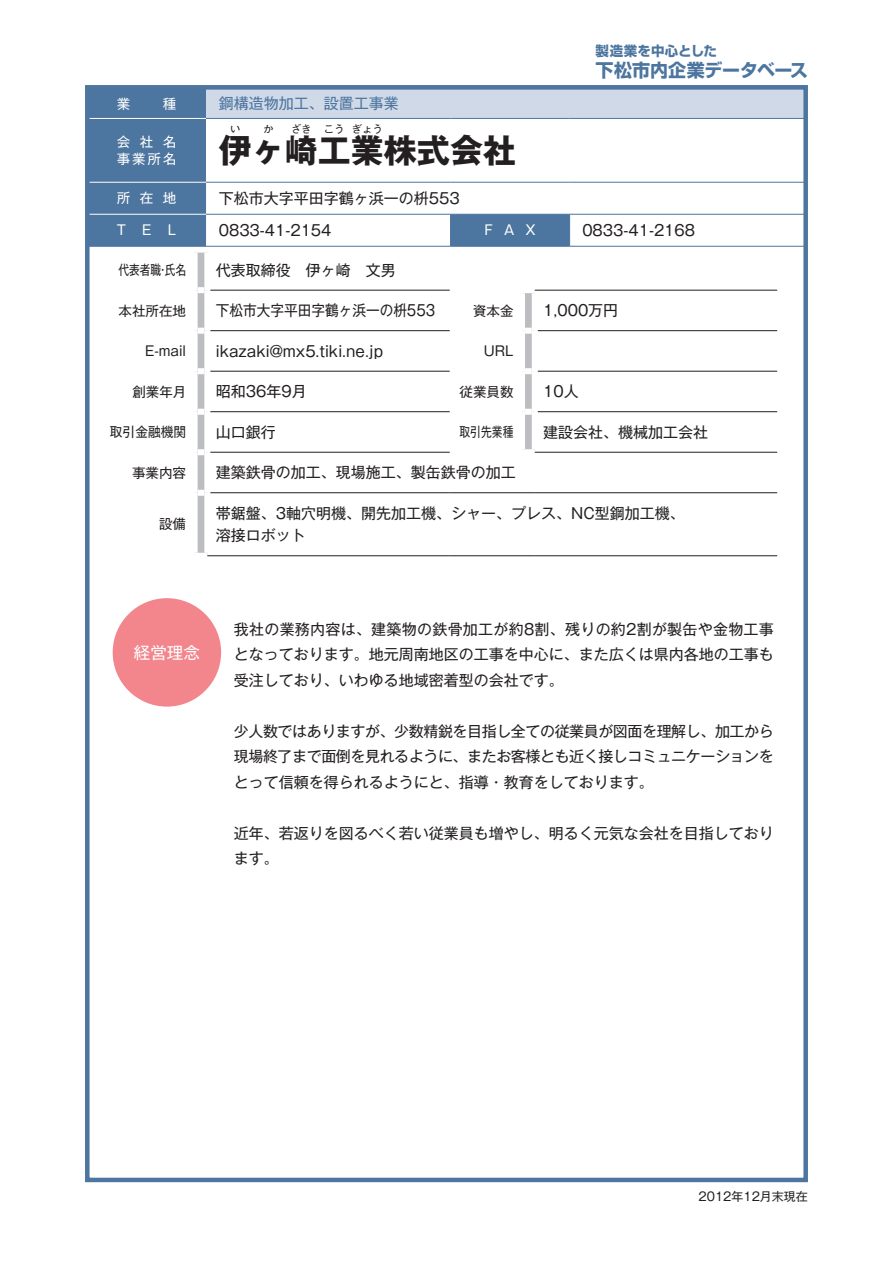
<style>
.page{position:relative;width:893px;height:1263px;background:#fff}
.page>*{position:absolute;margin:0;border:0;box-sizing:border-box;transform-origin:0 0}
.事業所名{font:700 33px "Gothic MB101 Pro";color:#231f20}
.t1{font:18px "Shin Go Pro Bold 90 pv RKSJ H";letter-spacing:-.015em;color:#4c759f}
.PR白抜き{font:16.5px "Gothic MB101 Pro";color:#fff}
.PR文字{font:15px/25.5px "Gothic MB101 Pro";color:#231f20;text-align:justify}
.表きほん{font:15px "Gothic MB101 Pro";color:#231f20}
.表ー白文字{font:15px "Gothic MB101 Pro";color:#231f20}
.表きほん-2{font:15px "Gothic MB101 Pro";color:#231f20;scale:.91 1}
.表きほん-3{font:15px "Gothic MB101 Pro";color:#4c759f}
.表ー項目{font:13.5px "Gothic MB101 Pro";color:#231f20}
.表ー項目-2{font:13.5px "Gothic MB101 Pro";letter-spacing:.705em;color:#fff}
.t2{font:13.5px "Shin Go Pro Bold 90 pv RKSJ H";letter-spacing:.01em;color:#4c759f}
.表ー項目-3{font:13.5px "Gothic MB101 Pro";color:#231f20;scale:.79 1}
.表ー項目-4{font:13.5px "Gothic MB101 Pro";color:#231f20;scale:.94 1}
.表ー項目-5{font:13.5px "Gothic MB101 Pro";color:#231f20;scale:.8 1}
.t3{font:12px "Gothic MB101 Pro";color:#231f20}
.事業所名-2{font:700 10.5px "Gothic MB101 Pro";color:#231f20}
</style>
<div class="page">
<svg style="left:198px;top:253px;width:337px;height:302px"></svg>
<svg style="left:525px;top:293px;width:7px;height:156px"></svg>
<div style="left:519px;top:287px;width:16px;height:6px;background:#fff"></div>
<svg style="left:198px;top:328px;width:6px;height:6px"></svg>
<div style="left:525px;top:328px;width:7px;height:6px;background:#fff"></div>
<svg style="left:198px;top:368px;width:6px;height:6px"></svg>
<div style="left:525px;top:368px;width:7px;height:6px;background:#fff"></div>
<svg style="left:198px;top:409px;width:6px;height:6px"></svg>
<div style="left:525px;top:409px;width:7px;height:6px;background:#fff"></div>
<svg style="left:198px;top:449px;width:6px;height:6px"></svg>
<div style="left:519px;top:449px;width:16px;height:6px;background:#fff"></div>
<svg style="left:198px;top:490px;width:6px;height:6px"></svg>
<div style="left:195px;top:553px;width:12px;height:6px;background:#fff"></div>
<svg style="left:198px;top:287px;width:6px;height:6px"></svg>
<div style="left:204px;top:253px;width:6px;height:37px;background:#fff"></div>
<div style="left:204px;top:290px;width:6px;height:41px;background:#fff"></div>
<div style="left:519px;top:293px;width:6px;height:38px;background:#fff"></div>
<div style="left:532px;top:293px;width:6px;height:38px;background:#fff"></div>
<div style="left:204px;top:331px;width:6px;height:40px;background:#fff"></div>
<div style="left:519px;top:331px;width:6px;height:40px;background:#fff"></div>
<div style="left:532px;top:331px;width:6px;height:40px;background:#fff"></div>
<div style="left:204px;top:371px;width:6px;height:41px;background:#fff"></div>
<div style="left:519px;top:371px;width:6px;height:41px;background:#fff"></div>
<div style="left:532px;top:371px;width:6px;height:41px;background:#fff"></div>
<div style="left:204px;top:412px;width:6px;height:40px;background:#fff"></div>
<div style="left:519px;top:412px;width:6px;height:37px;background:#fff"></div>
<div style="left:532px;top:412px;width:6px;height:37px;background:#fff"></div>
<div style="left:204px;top:452px;width:6px;height:41px;background:#fff"></div>
<div style="left:204px;top:493px;width:6px;height:60px;background:#fff"></div>
<hr style="left:210px;top:290px;width:240px;height:1px;background:#231f20">
<hr style="left:210px;top:330px;width:240px;height:1px;background:#231f20">
<hr style="left:210px;top:371px;width:240px;height:1px;background:#231f20">
<hr style="left:210px;top:411px;width:240px;height:1px;background:#231f20">
<hr style="left:210px;top:452px;width:240px;height:1px;background:#231f20">
<hr style="left:535px;top:290px;width:242px;height:1px;background:#231f20">
<hr style="left:538px;top:330px;width:239px;height:1px;background:#231f20">
<hr style="left:538px;top:371px;width:239px;height:1px;background:#231f20">
<hr style="left:538px;top:411px;width:239px;height:1px;background:#231f20">
<hr style="left:535px;top:452px;width:242px;height:1px;background:#231f20">
<hr style="left:210px;top:492px;width:240px;height:1px;background:#231f20">
<hr style="left:450px;top:492px;width:72px;height:1px;background:#231f20">
<svg style="left:522px;top:492px;width:13px;height:1px"></svg>
<hr style="left:535px;top:492px;width:242px;height:1px;background:#231f20">
<hr style="left:207px;top:555px;width:243px;height:1px;background:#231f20">
<hr style="left:450px;top:555px;width:72px;height:1px;background:#231f20">
<svg style="left:522px;top:555px;width:13px;height:1px"></svg>
<hr style="left:535px;top:555px;width:242px;height:1px;background:#231f20">
<svg style="left:90px;top:90px;width:480px;height:156px;fill:#4c759f"></svg>
<div style="left:206px;top:89px;width:600px;height:29px;background:#d0d9e7"></div>
<div style="left:206px;top:118px;width:600px;height:64px;background:#fff"></div>
<hr style="left:87px;top:182px;width:119px;height:1px;background:#fff">
<hr style="left:87px;top:214px;width:119px;height:1px;background:#fff">
<hr style="left:87px;top:118px;width:119px;height:1px;background:#fff">
<hr style="left:87px;top:246px;width:119px;height:1px;background:#4c759f">
<hr style="left:206px;top:118px;width:245px;height:1px;background:#4c759f">
<hr style="left:451px;top:118px;width:119px;height:1px;background:#4c759f">
<hr style="left:570px;top:118px;width:236px;height:1px;background:#4c759f">
<hr style="left:206px;top:182px;width:245px;height:1px;background:#4c759f">
<hr style="left:451px;top:182px;width:119px;height:1px;background:#4c759f">
<hr style="left:570px;top:182px;width:236px;height:1px;background:#4c759f">
<hr style="left:206px;top:214px;width:245px;height:1px;background:#4c759f">
<hr style="left:451px;top:214px;width:119px;height:1px;background:#4c759f">
<hr style="left:450px;top:214px;width:1px;height:32px;background:#4c759f">
<hr style="left:570px;top:214px;width:236px;height:1px;background:#4c759f">
<hr style="left:569px;top:214px;width:1px;height:32px;background:#4c759f">
<hr style="left:206px;top:246px;width:245px;height:1px;background:#4c759f">
<hr style="left:451px;top:246px;width:119px;height:1px;background:#4c759f">
<hr style="left:570px;top:246px;width:236px;height:1px;background:#4c759f">
<div style="left:113px;top:598px;width:108px;height:109px;background:#f3858d;border-radius:50%"></div>
<div style="left:85px;top:85px;width:723px;height:1097px;border:4px solid #4c759f"></div>
<p class="表ー項目-2" style="left:117px;top:92px;width:15px">業</p>
<p class="表ー項目-2" style="left:163px;top:92px;width:15px">種</p>
<p class="表きほん-3" style="left:219px;top:91px;width:181px">鋼構造物加工、設置工事業</p>
<p class="表ー項目-2" style="left:117px;top:131px;width:61px">会社名</p>
<p class="表ー項目-2" style="left:117px;top:147px;width:61px">事業所名</p>
<p class="事業所名-2" style="left:230px;top:120px;width:12px">い</p>
<p class="事業所名-2" style="left:263px;top:120px;width:12px">か</p>
<p class="事業所名-2" style="left:291px;top:120px;width:22px">ざき</p>
<p class="事業所名-2" style="left:324px;top:120px;width:22px">こう</p>
<p class="事業所名-2" style="left:352px;top:120px;width:33px">ぎょう</p>
<p class="事業所名" style="left:219px;top:123px;width:299px">伊ヶ崎工業株式会社</p>
<p class="t2" style="left:596px;top:40px;width:123px">製造業を中心とした</p>
<p class="t1" style="left:596px;top:55px;width:214px">下松市内企業データベース</p>
<p class="表ー項目-2" style="left:117px;top:187px;width:61px">所在地</p>
<p class="表ー白文字" style="left:219px;top:186px;width:242px">下松市大字平田字鶴ヶ浜一の枡553</p>
<p class="表ー項目-2" style="left:117px;top:219px;width:61px">TEL</p>
<p class="表ー白文字" style="left:219px;top:218px;width:114px">0833-41-2154</p>
<p class="表ー項目-2" style="left:485px;top:219px;width:53px">FAX</p>
<p class="表ー白文字" style="left:582px;top:218px;width:114px">0833-41-2168</p>
<p class="表ー項目-3" style="left:118px;top:259px;width:87px">代表者職・氏名</p>
<p class="表きほん" style="left:216px;top:257px;width:181px">代表取締役　伊ヶ崎　文男</p>
<p class="表ー項目" style="left:119px;top:299px;width:69px">本社所在地</p>
<p class="表きほん-2" style="left:216px;top:298px;width:242px">下松市大字平田字鶴ヶ浜一の枡553</p>
<p class="表ー項目" style="left:473px;top:299px;width:42px">資本金</p>
<p class="表きほん" style="left:543px;top:298px;width:76px">1,000万円</p>
<p class="表ー項目" style="left:145px;top:340px;width:42px">E-mail</p>
<p class="表きほん" style="left:216px;top:338px;width:169px">ikazaki@mx5.tiki.ne.jp</p>
<p class="表ー項目" style="left:484px;top:340px;width:31px">URL</p>
<p class="表ー項目" style="left:132px;top:380px;width:55px">創業年月</p>
<p class="表きほん" style="left:216px;top:379px;width:92px">昭和36年9月</p>
<p class="表ー項目" style="left:459px;top:380px;width:55px">従業員数</p>
<p class="表きほん" style="left:543px;top:379px;width:37px">10人</p>
<p class="表ー項目-4" style="left:110px;top:421px;width:83px">取引金融機関</p>
<p class="表きほん" style="left:216px;top:419px;width:61px">山口銀行</p>
<p class="表ー項目-5" style="left:459px;top:421px;width:69px">取引先業種</p>
<p class="表きほん" style="left:543px;top:419px;width:166px">建設会社、機械加工会社</p>
<p class="表ー項目" style="left:132px;top:461px;width:55px">事業内容</p>
<p class="表きほん" style="left:216px;top:460px;width:301px">建築鉄骨の加工、現場施工、製缶鉄骨の加工</p>
<p class="表ー項目" style="left:159px;top:513px;width:28px">設備</p>
<p class="表きほん" style="left:216px;top:500px;width:470px">帯鋸盤、3軸穴明機、開先加工機、シャー、プレス、NC型鋼加工機、</p>
<p class="表きほん" style="left:216px;top:523px;width:91px">溶接ロボット</p>
<p class="PR白抜き" style="left:134px;top:639px;width:67px">経営理念</p>
<p class="PR文字" style="left:234px;top:614px;width:542px">我社の業務内容は、建築物の鉄骨加工が約8割、残りの約2割が製缶や金物工事となっております。地元周南地区の工事を中心に、また広くは県内各地の工事も受注しており、いわゆる地域密着型の会社です。</p>
<p class="PR文字" style="left:234px;top:716px;width:541px">少人数ではありますが、少数精鋭を目指し全ての従業員が図面を理解し、加工から現場終了まで面倒を見れるように、またお客様とも近く接しコミュニケーションをとって信頼を得られるようにと、指導・教育をしております。</p>
<p class="PR文字" style="left:234px;top:818px;width:542px">近年、若返りを図るべく若い従業員も増やし、明るく元気な会社を目指しております。</p>
<p class="t3" style="left:699px;top:1186px;width:111px">2012年12月末現在</p>
</div>
